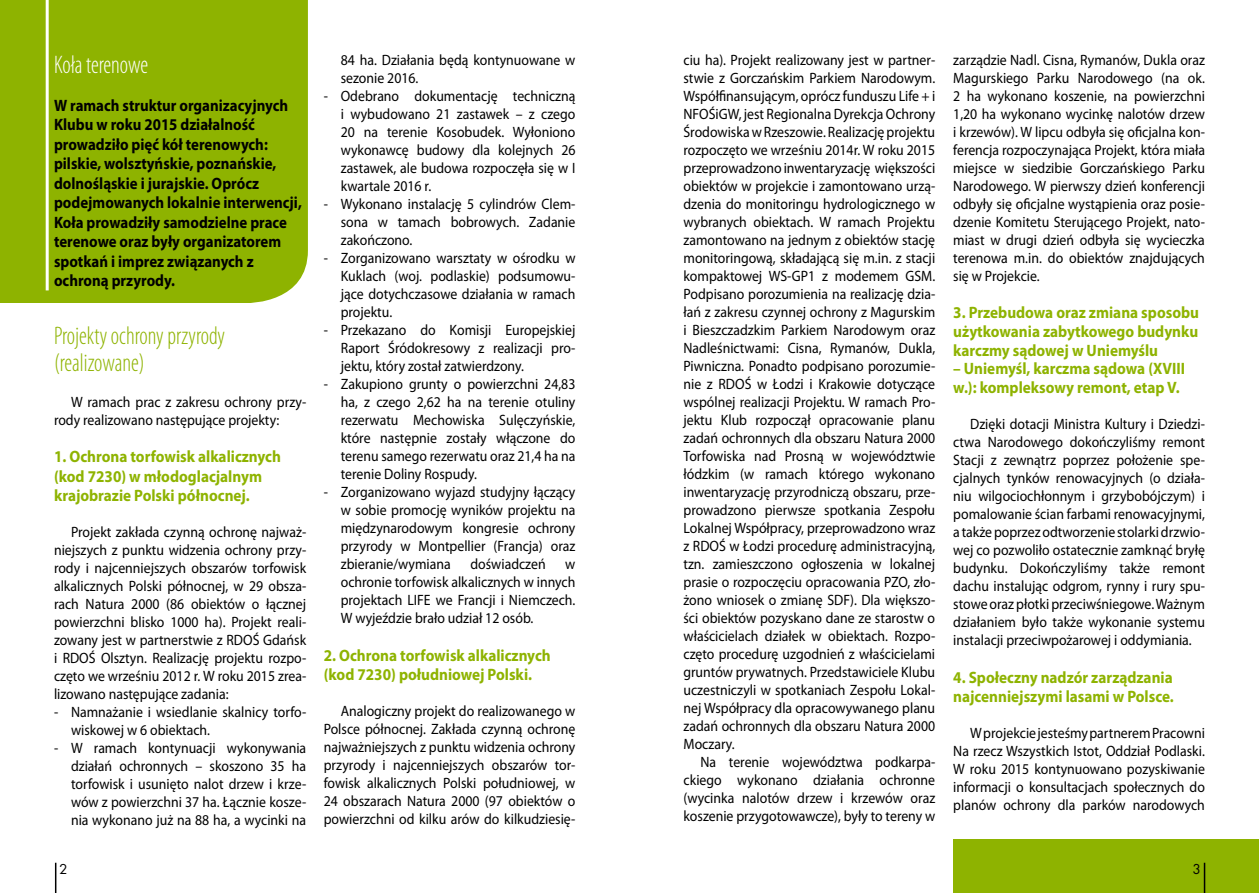
<style>
.page{position:relative;width:1259px;height:893px;background:#fff}
.page>*{position:absolute;margin:0;border:0;box-sizing:border-box;transform-origin:0 0}
.t1{font:300 condensed 25.5px/27px "Myriad Pro";color:#8eb300;scale:.92 1}
.t2{font:300 condensed 25.5px "Myriad Pro";color:#fff;scale:.92 1}
.t3{font:700 16.5px/19.5px "Myriad Pro";color:#8eb300;scale:.92 1}
.t4{font:700 16.5px/19.5px "Myriad Pro";color:#000;scale:.9 1}
.t5{font:15px/18px "Myriad Pro";color:#000;text-align:justify;scale:.92 1}
</style>
<div class="page">
<div style="left:953px;top:839px;width:306px;height:54px;background:#8eb300"></div>
<div style="left:0;top:0;width:308px;height:303px;background:#8eb300"></div>
<hr style="left:46px;top:0;width:3px;height:290px;background:#fff">
<hr style="left:55px;top:863px;width:1px;height:30px;background:#000">
<hr style="left:1203px;top:863px;width:2px;height:30px;background:#000">
<h1 class="t2" style="left:54px;top:50px;width:104px">Koła terenowe</h1>
<p class="t4" style="left:54px;top:95px;width:277px">W ramach struktur organizacyjnych<br>Klubu w roku 2015 działalność prowadziło pięć kół terenowych: pilskie, wolsztyńskie, poznańskie, dolnośląskie i jurajskie. Oprócz podejmowanych lokalnie interwencji,<br>Koła prowadziły samodzielne prace terenowe oraz były organizatorem spotkań i imprez związanych z ochroną przyrody.</p>
<h1 class="t1" style="left:54px;top:322px;width:187px">Projekty ochrony przyrody (realizowane)</h1>
<p class="t5" style="left:54px;top:393px;width:276px;text-indent:17px">W ramach prac z zakresu ochrony przy&shy;rody realizowano następujące projekty:</p>
<p class="t3" style="left:54px;top:447px;width:248px">1. Ochrona torfowisk alkalicznych (kod 7230) w młodoglacjalnym krajobrazie Polski północnej.</p>
<p class="t5" style="left:54px;top:523px;width:276px;text-indent:17px">Projekt zakłada czynną ochronę najważ&shy;niejszych z punktu widzenia ochrony przy&shy;rody i najcenniejszych obszarów torfowisk alkalicznych Polski północnej, w 29 obsza&shy;rach Natura 2000 (86 obiektów o łącznej powierzchni blisko 1000 ha). Projekt reali&shy;zowany jest w partnerstwie z RDOŚ Gdańsk i RDOŚ Olsztyn. Realizację projektu rozpo&shy;częto we wrześniu 2012 r. W roku 2015 zrea&shy;lizowano następujące zadania:</p>
<p class="t5" style="left:71px;top:703px;width:257px;text-indent:-17px">- Namnażanie i wsiedlanie skalnicy torfo&shy;wiskowej w 6 obiektach.</p>
<p class="t5" style="left:71px;top:739px;width:257px;text-indent:-17px">- W ramach kontynuacji wykonywania działań ochronnych – skoszono 35 ha torfowisk i usunięto nalot drzew i krze&shy;wów z powierzchni 37 ha. Łącznie kosze&shy;nia wykonano już na 88 ha, a wycinki na</p>
<p class="t5" style="left:341px;top:51px;width:257px">84 ha. Działania będą kontynuowane w sezonie 2016.</p>
<p class="t5" style="left:341px;top:87px;width:257px;text-indent:-17px">- Odebrano dokumentację techniczną i wybudowano 21 zastawek – z czego 20 na terenie Kosobudek. Wyłoniono wykonawcę budowy dla kolejnych 26 zastawek, ale budowa rozpoczęła się w I kwartale 2016 r.</p>
<p class="t5" style="left:341px;top:195px;width:257px;text-indent:-17px">- Wykonano instalację 5 cylindrów Clem&shy;sona w tamach bobrowych. Zadanie zakończono.</p>
<p class="t5" style="left:341px;top:249px;width:257px;text-indent:-17px">- Zorganizowano warsztaty w ośrodku w Kuklach (woj. podlaskie) podsumowu&shy;jące dotychczasowe działania w ramach projektu.</p>
<p class="t5" style="left:341px;top:321px;width:257px;text-indent:-17px">- Przekazano do Komisji Europejskiej Raport Śródokresowy z realizacji pro&shy;jektu, który został zatwierdzony.</p>
<p class="t5" style="left:341px;top:375px;width:257px;text-indent:-17px">- Zakupiono grunty o powierzchni 24,83 ha, z czego 2,62 ha na terenie otuliny rezerwatu Mechowiska Sulęczyńskie, które następnie zostały włączone do terenu samego rezerwatu oraz 21,4 ha na terenie Doliny Rospudy.</p>
<p class="t5" style="left:341px;top:483px;width:257px;text-indent:-17px">- Zorganizowano wyjazd studyjny łączący w sobie promocję wyników projektu na międzynarodowym kongresie ochrony przyrody w Montpellier (Francja) oraz zbieranie/wymiana</p>
<p class="t5" style="left:470px;top:555px;width:83px">doświadczeń</p>
<p class="t5" style="left:341px;top:555px;width:257px;text-indent:224px">w ochronie torfowisk alkalicznych w innych projektach LIFE we Francji i Niemczech.<br>W wyjeździe brało udział 12 osób.</p>
<p class="t3" style="left:324px;top:645px;width:248px">2. Ochrona torfowisk alkalicznych (kod 7230) południowej Polski.</p>
<p class="t5" style="left:324px;top:702px;width:275px;text-indent:17px">Analogiczny projekt do realizowanego w Polsce północnej. Zakłada czynną ochronę najważniejszych z punktu widzenia ochrony przyrody i najcenniejszych obszarów tor&shy;fowisk alkalicznych Polski południowej, w 24 obszarach Natura 2000 (97 obiektów o powierzchni od kilku arów do kilkudziesię-</p>
<p class="t5" style="left:683px;top:51px;width:275px">ciu ha). Projekt realizowany jest w partner&shy;stwie z Gorczańskim Parkiem Narodowym.<br>Współfinansującym, oprócz funduszu Life + i NFOŚiGW, jest Regionalna Dyrekcja Ochrony Środowiska w Rzeszowie. Realizację projektu rozpoczęto we wrześniu 2014r. W roku 2015 przeprowadzono inwentaryzację większości obiektów w projekcie i zamontowano urzą&shy;dzenia do monitoringu hydrologicznego w wybranych obiektach. W ramach Projektu zamontowano na jednym z obiektów stację monitoringową, składającą się m.in. z stacji kompaktowej WS-GP1 z modemem GSM.<br>Podpisano porozumienia na realizację dzia&shy;łań z zakresu czynnej ochrony z Magurskim i Bieszczadzkim Parkiem Narodowym oraz Nadleśnictwami: Cisna, Rymanów, Dukla, Piwniczna. Ponadto podpisano porozumie&shy;nie z RDOŚ w Łodzi i Krakowie dotyczące wspólnej realizacji Projektu. W ramach Pro&shy;jektu Klub rozpoczął opracowanie planu zadań ochronnych dla obszaru Natura 2000<br>Torfowiska nad Prosną w województwie łódzkim (w ramach którego wykonano inwentaryzację przyrodniczą obszaru, prze&shy;prowadzono pierwsze spotkania Zespołu Lokalnej Współpracy, przeprowadzono wraz z RDOŚ w Łodzi procedurę administracyjną, tzn. zamieszczono ogłoszenia w lokalnej prasie o rozpoczęciu opracowania PZO, zło&shy;żono wniosek o zmianę SDF). Dla większo&shy;ści obiektów pozyskano dane ze starostw o właścicielach działek w obiektach. Rozpo&shy;częto procedurę uzgodnień z właścicielami gruntów prywatnych. Przedstawiciele Klubu uczestniczyli w spotkaniach Zespołu Lokal&shy;nej Współpracy dla opracowywanego planu zadań ochronnych dla obszaru Natura 2000<br>Moczary.</p>
<p class="t5" style="left:683px;top:753px;width:275px;text-indent:17px">Na terenie województwa podkarpa&shy;ckiego wykonano działania ochronne (wycinka nalotów drzew i krzewów oraz koszenie przygotowawcze), były to tereny w</p>
<p class="t5" style="left:953px;top:51px;width:275px">zarządzie Nadl. Cisna, Rymanów, Dukla oraz Magurskiego Parku Narodowego (na ok.<br>2 ha wykonano koszenie, na powierzchni 1,20 ha wykonano wycinkę nalotów drzew i krzewów). W lipcu odbyła się oficjalna kon&shy;ferencja rozpoczynająca Projekt, która miała miejsce w siedzibie Gorczańskiego Parku Narodowego. W pierwszy dzień konferencji odbyły się oficjalne wystąpienia oraz posie&shy;dzenie Komitetu Sterującego Projekt, nato&shy;miast w drugi dzień odbyła się wycieczka terenowa m.in. do obiektów znajdujących się w Projekcie.</p>
<p class="t3" style="left:953px;top:303px;width:269px;line-height:18.8px;text-align:justify">3. Przebudowa oraz zmiana sposobu użytkowania zabytkowego budynku karczmy sądowej w Uniemyślu</p>
<p class="t3" style="left:953px;top:359px;width:254px;line-height:18.8px">– Uniemyśl, karczma sądowa (XVIII w.): kompleksowy remont, etap V.</p>
<p class="t5" style="left:953px;top:415px;width:275px;text-indent:17px">Dzięki dotacji Ministra Kultury i Dziedzi&shy;ctwa Narodowego dokończyliśmy remont Stacji z zewnątrz poprzez położenie spe&shy;cjalnych tynków renowacyjnych (o działa&shy;niu wilgociochłonnym i grzybobójczym) i pomalowanie ścian farbami renowacyjnymi, a także poprzez odtworzenie stolarki drzwio&shy;wej co pozwoliło ostatecznie zamknąć bryłę budynku. Dokończyliśmy także remont dachu instalując odgrom, rynny i rury spu&shy;stowe oraz płotki przeciwśniegowe. Ważnym działaniem było także wykonanie systemu instalacji przeciwpożarowej i oddymiania.</p>
<p class="t3" style="left:953px;top:667px;width:241px">4. Społeczny nadzór zarządzania najcenniejszymi lasami w Polsce.</p>
<p class="t5" style="left:953px;top:724px;width:275px;text-indent:17px">W projekcie jesteśmy partnerem Pracowni Na rzecz Wszystkich Istot, Oddział Podlaski.<br>W roku 2015 kontynuowano pozyskiwanie informacji o konsultacjach społecznych do planów ochrony dla parków narodowych</p>
</div>
